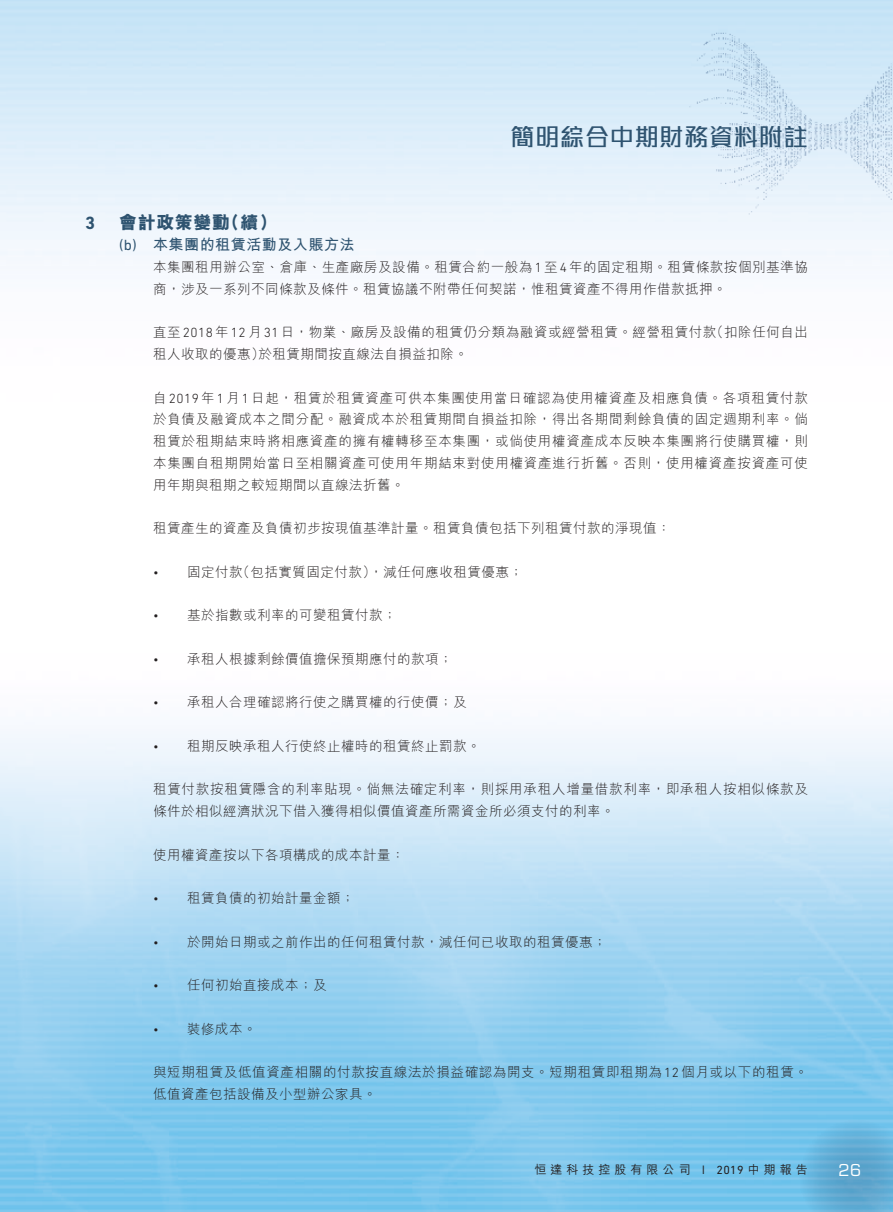
<style>
.page{position:relative;width:893px;height:1212px;background:#fff}
.page>*{position:absolute;margin:0;border:0;box-sizing:border-box;transform-origin:0 0}
.t1{font:500 24px "M Stiff Hei HK";letter-spacing:.035em;color:#2e5370}
._3__標題{font:800 18px "M Hei HK";letter-spacing:.035em;color:#2e5370}
._3__標題-2{font:700 18px "DIN Next LT Pro";color:#2e5370}
.t2{font:16.5px "Eurostile LT Pro";color:#fff}
._4__副標題{font:700 15px "M Hei HK";letter-spacing:.035em;color:#2e5370}
._4__副標題-2{font:15px "DIN Next LT Pro";color:#2e5370}
._1__內文{font:300 13.5px/21.8px "M Hei HK";letter-spacing:.035em;color:#231f20}
._1__內文-2{font:300 13.5px/21.8px "M Hei HK";letter-spacing:.055em;color:#231f20}
._1__內文-3{font:300 13.5px "DIN Next LT Pro";color:#231f20}
.t3{font:500 12px "M Hei HK";letter-spacing:.335em;color:#231f20}
.t4{font:12px "DIN Next LT Pro";color:#231f20}
.t5{font:500 8.4px "M Hei HK";color:#231f20;scale:1.43 1}
.s1{font-family:"DIN Next LT Pro"}
.s2{font-family:"M Hei HK";font-weight:500}
</style>
<div class="page">
<img style="left:1px;top:0;width:892px;height:1212px">
<svg style="left:798px;top:1119px;width:95px;height:93px;background:#67b2da"></svg>
<img style="left:689px;top:0;width:204px;height:306px">
<h1 class="t1" style="left:510px;top:125px;width:299px">簡明綜合中期財務資料附註</h1>
<p class="_3__標題-2" style="left:85px;top:212px;width:12px">3</p>
<p class="_3__標題" style="left:119px;top:213px;width:113px">會計政策變動</p>
<p class="_3__標題" style="left:222px;top:213px;width:57px">（續(</p>
<p class="_4__副標題-2" style="left:119px;top:237px;width:19px">b( )</p>
<p class="_4__副標題" style="left:153px;top:234px;width:203px">本集團的租賃活動及入賬方法</p>
<p class="_1__內文" style="left:153px;top:256px;width:656px">本集團租用辦公室、倉庫、生產廠房及設備。租賃合約一般為<span class="s1">1</span> 至<span class="s1">4</span>年的固定租期。租賃條款按個別基準協商，涉及一系列不同條款及條件。租賃協議不附帶任何契諾，惟租賃資產不得用作借款抵押。</p>
<p class="_1__內文" style="left:710px;top:321px;width:99px">（扣除任何自出</p>
<p class="_1__內文" style="left:258px;top:321px;width:460px;text-indent:-105px">直至<span class="s1">2018</span>年<span class="s1">12</span>月<span class="s1">31</span>日，物業、廠房及設備的租賃仍分類為融資或經營租賃。經營租賃付款於租賃期間按直線法自損益扣除。</p>
<p class="_1__內文" style="left:153px;top:343px;width:113px">租人收取的優惠）</p>
<p class="_1__內文" style="left:153px;top:387px;width:656px;text-align:justify">自<span class="s1">2019</span>年<span class="s1">1</span>月<span class="s1">1</span>日起，租賃於租賃資產可供本集團使用當日確認為使用權資產及相應負債。各項租賃付款於負債及融資成本之間分配。融資成本於租賃期間自損益扣除，得出各期間剩餘負債的固定週期利率。倘租賃於租期結束時將相應資產的擁有權轉移至本集團，或倘使用權資產成本反映本集團將行使購買權，則本集團自租期開始當日至相關資產可使用年期結束對使用權資產進行折舊。否則，使用權資產按資產可使用年期與租期之較短期間以直線法折舊。</p>
<p class="_1__內文" style="left:153px;top:517px;width:519px">租賃產生的資產及負債初步按現值基準計量。租賃負債包括下列租賃付款的淨現值：</p>
<p class="_1__內文" style="left:236px;top:561px;width:288px">（包括實質固定付款，）減任何應收租賃優惠;</p>
<p class="_1__內文" style="left:187px;top:561px;width:57px">固定付款</p>
<p class="_1__內文-3" style="left:153px;top:564px;width:7px">•</p>
<p class="_1__內文-3" style="left:153px;top:608px;width:7px">•</p>
<p class="_1__內文-3" style="left:153px;top:651px;width:7px">•</p>
<p class="_1__內文-3" style="left:153px;top:695px;width:7px">•</p>
<p class="_1__內文" style="left:187px;top:604px;width:211px">基於指數或利率的可變租賃付款;</p>
<p class="_1__內文" style="left:187px;top:648px;width:267px">承租人根據剩餘價值擔保預期應付的款項;</p>
<p class="_1__內文" style="left:187px;top:691px;width:281px">承租人合理確認將行使之購買權的行使價；及</p>
<p class="_1__內文" style="left:187px;top:735px;width:295px">租期反映承租人行使終止權時的租賃終止罰款。</p>
<p class="_1__內文-3" style="left:153px;top:738px;width:7px">•</p>
<p class="_1__內文-2" style="left:153px;top:778px;width:656px">租賃付款按租賃隱含的利率貼現。倘無法確定利率，則採用承租人增量借款利率，即承租人按相似條款及條件於相似經濟狀況下借入獲得相似價值資產所需資金所必須支付的利率。</p>
<p class="_1__內文" style="left:153px;top:843px;width:253px">使用權資產按以下各項構成的成本計量：</p>
<p class="_1__內文" style="left:187px;top:887px;width:169px">租賃負債的初始計量金額;</p>
<p class="_1__內文-3" style="left:153px;top:891px;width:7px">•</p>
<p class="_1__內文-3" style="left:153px;top:934px;width:7px">•</p>
<p class="_1__內文-3" style="left:153px;top:978px;width:7px">•</p>
<p class="_1__內文" style="left:187px;top:930px;width:421px">於開始日期或之前作出的任何租賃付款，減任何已收取的租賃優惠;</p>
<p class="_1__內文" style="left:187px;top:974px;width:141px">任何初始直接成本；及</p>
<p class="_1__內文" style="left:187px;top:1017px;width:71px">裝修成本。</p>
<p class="_1__內文-3" style="left:153px;top:1021px;width:7px">•</p>
<p class="_1__內文" style="left:153px;top:1061px;width:656px">與短期租賃及低值資產相關的付款按直線法於損益確認為開支。短期租賃即租期為<span class="s1">12</span>個月或以下的租賃。低值資產包括設備及小型辦公家具。</p>
<p class="t3" style="left:534px;top:1161px;width:158px">恒達科技控股有限公司</p>
<p class="t5" style="left:697px;top:1164px;width:10px">｜</p>
<p class="t4" style="left:716px;top:1163px;width:93px">2019<span class="s2">中期報告</span></p>
<p class="t2" style="left:838px;top:1160px;width:24px">26</p>
</div>
